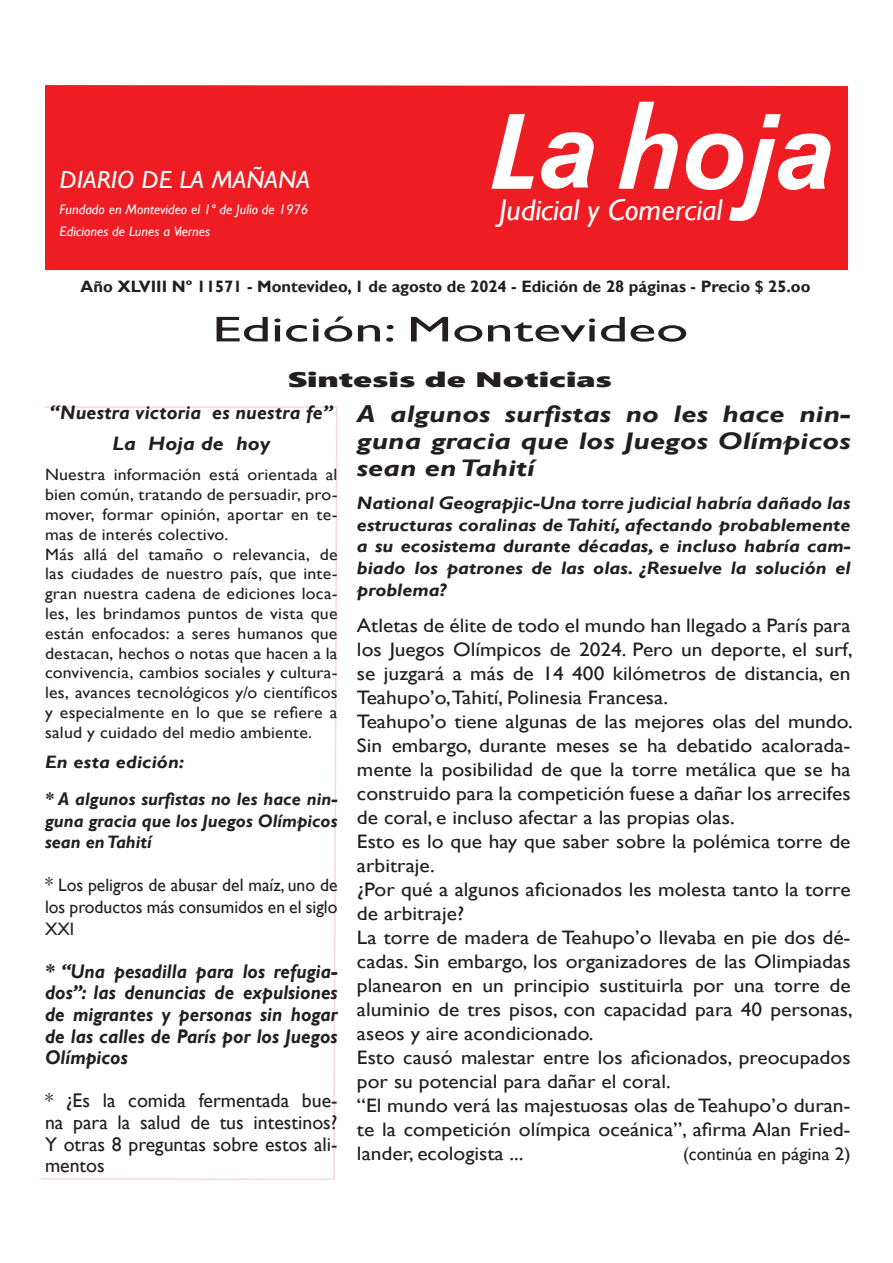
<style>
.page{position:relative;width:893px;height:1263px;background:#fff}
.page>*{position:absolute;margin:0;border:0;box-sizing:border-box;transform-origin:0 0}
.t1{font:36px "Gill Sans";color:#231f20;scale:1.62 1}
.t2{font:italic 30px "Gill Sans";color:#fff}
.t3{font:italic 24.75px "Gill Sans";color:#fff;scale:1.06 1}
.t4{font:italic 700 24px/27px "Gill Sans";color:#231f20;text-align:justify;scale:1.25 1}
.t5{font:21px "Segoe UI Black";color:#231f20;scale:1.62 1}
.t6{font:italic 700 19.8px/21.6px "Gill Sans";color:#231f20;text-align:justify}
.t7{font:19.8px/21.6px "Gill Sans";color:#231f20;text-align:justify}
.t8{font:19.5px/24px "Gill Sans";color:#231f20;text-align:justify;scale:1.1 1}
.t9{font:italic 700 19.5px "Gill Sans";letter-spacing:.01em;color:#231f20}
.t10{font:italic 700 19.5px "Gill Sans";letter-spacing:.01em;color:#231f20;scale:1.1 1}
.t11{font:italic 700 18px/21.6px "Gill Sans";color:#231f20;text-align:justify;scale:1.1 1}
.t12{font:18px/21.6px "Gill Sans";color:#231f20;text-align:justify}
.t13{font:italic 700 18px/21.6px "Gill Sans";color:#231f20;text-align:justify}
.t14{font:16.5px/19.8px "Gill Sans";letter-spacing:.01em;color:#231f20;text-align:justify;scale:1.08 1}
.t15{font:700 16.5px "Gill Sans";color:#231f20}
.t16{font:italic 13.8px/21.1px "Gill Sans";color:#fff}
.s1{font-size:19.8px}
</style>
<div class="page">
<div style="left:45px;top:85px;width:803px;height:185px;background:#ee1d23"></div>
<svg style="left:541px;top:132px;width:53px;height:57px"></svg>
<svg style="left:491px;top:114px;width:43px;height:75px"></svg>
<svg style="left:618px;top:102px;width:60px;height:87px"></svg>
<svg style="left:763px;top:114px;width:18px;height:13px"></svg>
<svg style="left:686px;top:133px;width:145px;height:88px"></svg>
<svg style="left:41px;top:406px;width:297px;height:774px"></svg>
<p class="t3" style="left:60px;top:165px;width:238px">DIARIO DE LA MAÑANA</p>
<p class="t16" style="left:60px;top:199px;width:250px">Fundado en Montevideo el 1º de Julio de 1976<br>Ediciones de Lunes a Viernes</p>
<h2 class="t2" style="left:499px;top:193px;width:225px">Judicial y Comercial</h2>
<p class="t15" style="left:80px;top:276px;width:732px">Año XLVIII Nº 11571 - Montevideo, 1 de agosto de 2024 - Edición de 28 páginas - Precio $ 25.oo</p>
<p class="t1" style="left:212px;top:308px;width:295px">Edición: Montevideo</p>
<p class="t5" style="left:288px;top:364px;width:202px">Sintesis de Noticias</p>
<p class="t9" style="left:50px;top:401px;width:284px">“Nuestra victoria es nuestra fe”</p>
<p class="t10" style="left:112px;top:432px;width:145px">La Hoja de hoy</p>
<p class="t14" style="left:45px;top:465px;width:272px">Nuestra información está orientada al bien común, tratando de persuadir, pro&shy;mover, formar opinión, aportar en te&shy;mas de interés colectivo.</p>
<p class="t14" style="left:45px;top:544px;width:272px">Más allá del tamaño o relevancia, de las ciudades de nuestro país, que inte&shy;gran nuestra cadena de ediciones loca&shy;les, les brindamos puntos de vista que están enfocados: a seres humanos que destacan, hechos o notas que hacen a la convivencia, cambios sociales y cultura&shy;les, avances tecnológicos y/o científicos y especialmente en lo que se refiere a salud y cuidado del medio ambiente.</p>
<p class="t11" style="left:45px;top:752px;width:128px">En esta edición:</p>
<p class="t13" style="left:45px;top:789px;width:294px">* A algunos surfistas no les hace nin&shy;guna gracia que los Juegos Olímpicos sean en Tahití</p>
<p class="t12" style="left:45px;top:875px;width:294px"><span class="s1">*</span> Los peligros de abusar del maíz, uno de los productos más consumidos en el siglo XXI</p>
<p class="t6" style="left:45px;top:961px;width:294px">* “Una pesadilla para los refugia&shy;dos”: las denuncias de expulsiones de migrantes y personas sin hogar de las calles de París por los Juegos Olímpicos</p>
<p class="t7" style="left:45px;top:1090px;width:294px">* ¿Es la comida fermentada bue&shy;na para la salud de tus intestinos?<br>Y otras 8 preguntas sobre estos ali&shy;mentos</p>
<p class="t4" style="left:357px;top:401px;width:396px">A algunos surfistas no les hace nin&shy;guna gracia que los Juegos Olímpicos sean en Tahití</p>
<p class="t11" style="left:357px;top:493px;width:450px">National Geograpjic-Una torre judicial habría dañado las estructuras coralinas de Tahití, afectando probablemente a su ecosistema durante décadas, e incluso habría cam&shy;biado los patrones de las olas. ¿Resuelve la solución el problema?</p>
<p class="t8" style="left:357px;top:613px;width:452px">Atletas de élite de todo el mundo han llegado a París para los Juegos Olímpicos de 2024. Pero un deporte, el surf, se juzgará a más de 14 400 kilómetros de distancia, en Teahupo’o,Tahití, Polinesia Francesa.</p>
<p class="t8" style="left:357px;top:709px;width:452px">Teahupo’o tiene algunas de las mejores olas del mundo.<br>Sin embargo, durante meses se ha debatido acalorada&shy;mente la posibilidad de que la torre metálica que se ha construido para la competición fuese a dañar los arrecifes de coral, e incluso afectar a las propias olas.</p>
<p class="t8" style="left:357px;top:829px;width:450px">Esto es lo que hay que saber sobre la polémica torre de arbitraje.</p>
<p class="t8" style="left:357px;top:877px;width:450px">¿Por qué a algunos aficionados les molesta tanto la torre de arbitraje?</p>
<p class="t8" style="left:357px;top:925px;width:452px">La torre de madera de Teahupo’o llevaba en pie dos dé&shy;cadas. Sin embargo, los organizadores de las Olimpiadas planearon en un principio sustituirla por una torre de aluminio de tres pisos, con capacidad para 40 personas, aseos y aire acondicionado.</p>
<p class="t8" style="left:357px;top:1045px;width:450px">Esto causó malestar entre los aficionados, preocupados por su potencial para dañar el coral.</p>
<p class="t8" style="left:357px;top:1093px;width:450px">“El mundo verá las majestuosas olas de Teahupo’o duran&shy;te la competición olímpica oceánica”, afirma Alan Fried&shy;lander, ecologista ...</p>
<p class="t12" style="left:683px;top:1143px;width:169px">(continúa en página 2)</p>
</div>
